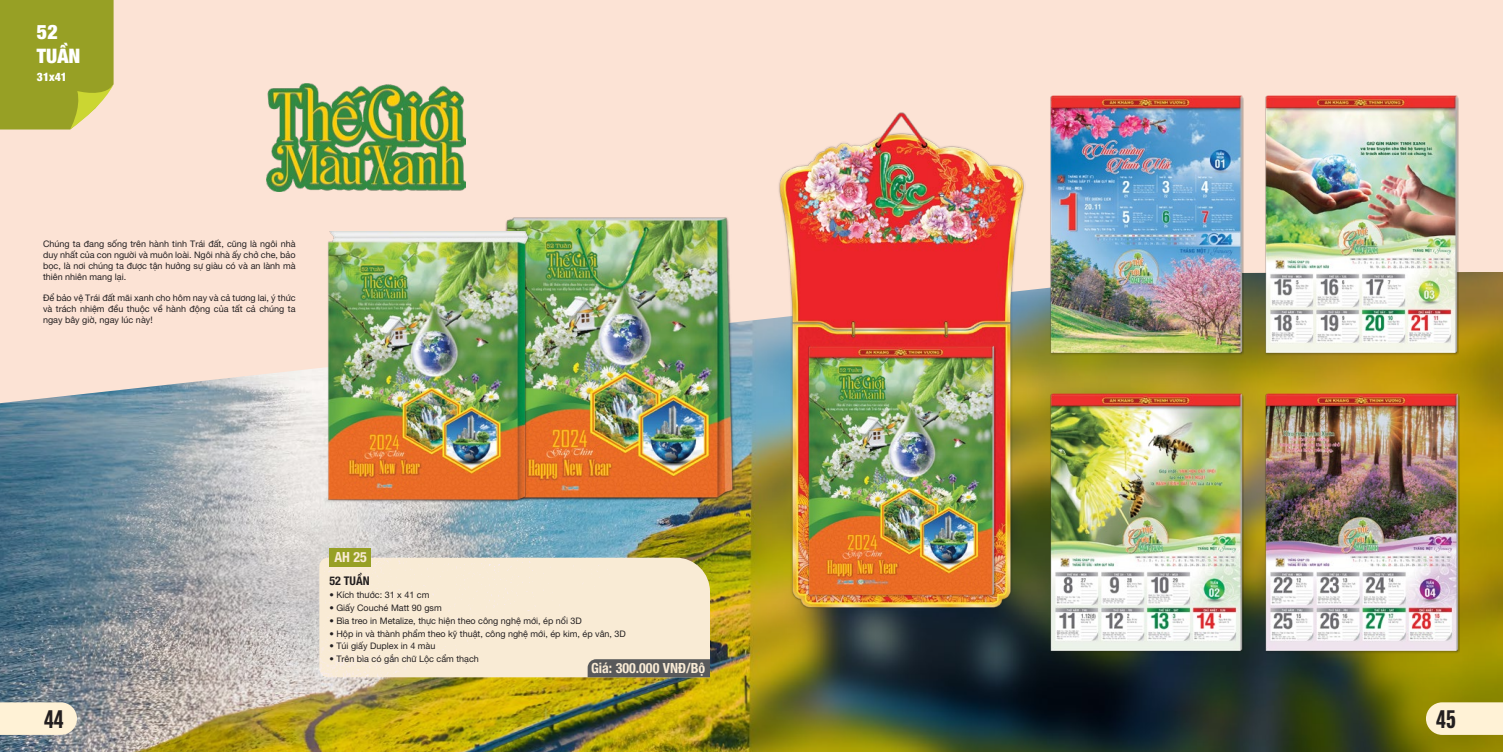
<style>
.page{position:relative;width:1503px;height:752px;background:#fff}
.page>*{position:absolute;margin:0;border:0;box-sizing:border-box;transform-origin:0 0}
.t1{font:25.4px "SVN Neue Helvetica Cp Bold";color:#231f20}
.t2{font:20px/24px "SVN Neue Helvetica Cn Black";color:#fff}
.t3{font:14px "SVN Neue Helvetica Cn Bold";color:#f9ebd5}
.t4{font:12px "SVN Neue Helvetica Cn Bold";color:#231f20}
.t5{font:11.7px "SVN Neue Helvetica Cn Black";color:#fff}
.t6{font:9px/10.8px "SVN Neue Helvetica Regular";color:#231f20;text-align:justify}
</style>
<div class="page">
<div style="left:0;top:0;width:1502px;height:751px;background:#fce3d5"></div>
<img style="left:0;top:272px;width:1502px;height:479px">
<svg style="left:0;top:702px;width:77px;height:32px"></svg>
<svg style="left:1425px;top:702px;width:77px;height:32px"></svg>
<svg style="left:0;top:0;width:114px;height:129px;background:#9ea52e"></svg>
<img style="left:266px;top:83px;width:199px;height:109px">
<svg style="left:319px;top:557px;width:391px;height:120px"></svg>
<div style="left:329px;top:548px;width:42px;height:18px;background:#97a025"></div>
<div style="left:587px;top:659px;width:123px;height:18px;background:#58595b"></div>
<img style="left:505px;top:217px;width:230px;height:284px">
<img style="left:320px;top:231px;width:209px;height:271px">
<img style="left:1049px;top:393px;width:194px;height:260px">
<img style="left:1049px;top:95px;width:194px;height:260px">
<img style="left:777px;top:113px;width:248px;height:496px">
<img style="left:807px;top:345px;width:188px;height:252px">
<img style="left:1264px;top:393px;width:194px;height:260px">
<img style="left:1264px;top:95px;width:194px;height:260px">
<h2 class="t2" style="left:37px;top:19px;width:45px">52<br>TUẦN</h2>
<p class="t5" style="left:37px;top:68px;width:31px">31x41</p>
<p class="t6" style="left:43px;top:238px;width:254px">Chúng ta đang sống trên hành tinh Trái đất, cũng là ngôi nhà duy nhất của con người và muôn loài. Ngôi nhà ấy chở che, bảo bọc, là nơi chúng ta được tận hưởng sự giàu có và an lành mà thiên nhiên mang lại.</p>
<p class="t6" style="left:43px;top:292px;width:254px">Để bảo vệ Trái đất mãi xanh cho hôm nay và cả tương lai, ý thức và trách nhiệm đều thuộc về hành động của tất cả chúng ta ngay bây giờ, ngay lúc này!</p>
<h3 class="t3" style="left:334px;top:547px;width:34px">AH 25</h3>
<h3 class="t4" style="left:329px;top:572px;width:42px">52 TUẦN</h3>
<p class="t6" style="left:329px;top:588px;width:101px">• Kích thước: 31 x 41 cm</p>
<p class="t6" style="left:329px;top:601px;width:114px">• Giấy Couché Matt 90 gsm</p>
<p class="t6" style="left:329px;top:614px;width:254px">• Bìa treo in Metalize, thực hiện theo công nghệ mới, ép nổi 3D</p>
<p class="t6" style="left:329px;top:627px;width:298px">• Hộp in và thành phẩm theo kỹ thuật, công nghệ mới, ép kim, ép vân, 3D</p>
<p class="t6" style="left:329px;top:639px;width:107px">• Túi giấy Duplex in 4 màu</p>
<p class="t6" style="left:329px;top:652px;width:151px">• Trên bìa có gắn chữ Lộc cẩm thạch</p>
<h3 class="t3" style="left:591px;top:657px;width:116px">Giá: 300.000 VNĐ/Bộ</h3>
<h1 class="t1" style="left:44px;top:701px;width:21px">44</h1>
<h1 class="t1" style="left:1436px;top:701px;width:21px">45</h1>
</div>
